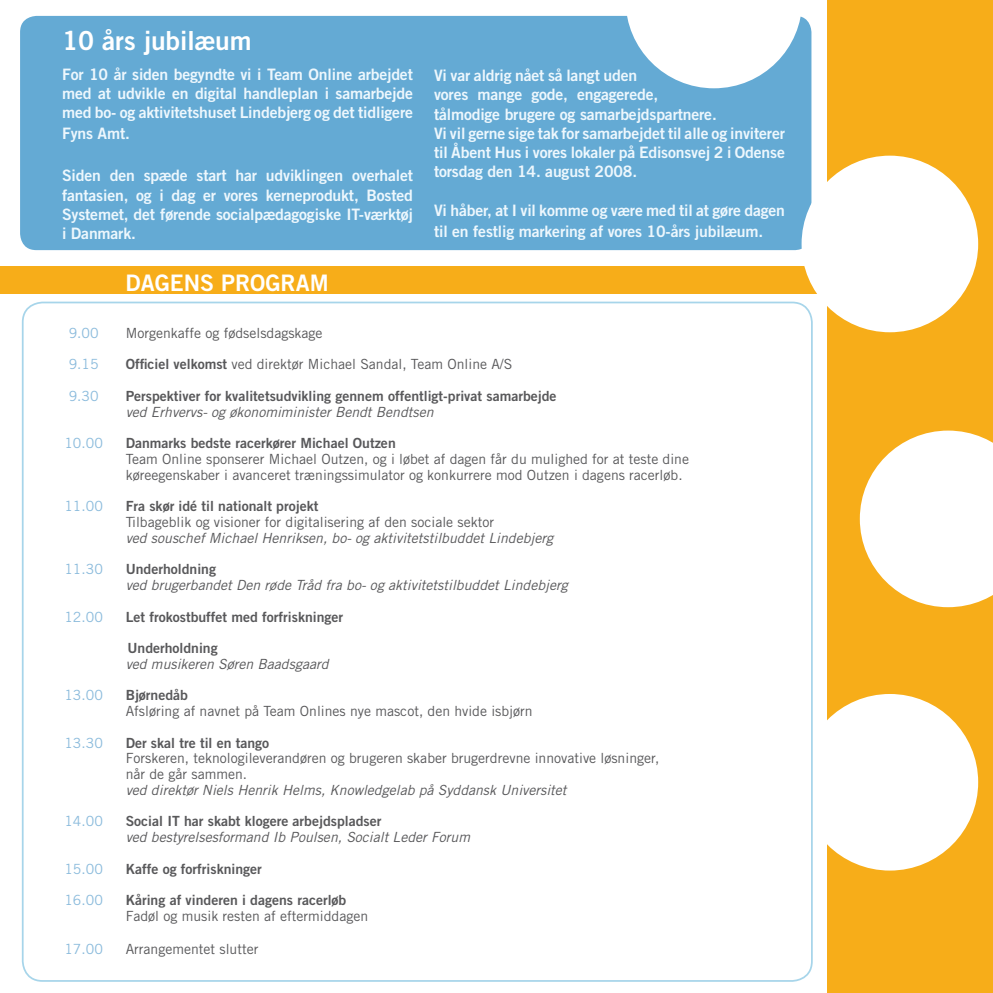
<style>
.page{position:relative;width:993px;height:993px;background:#fff}
.page>*{position:absolute;margin:0;border:0;box-sizing:border-box;transform-origin:0 0}
.t1{font:26.25px "Trade Gothic LT Std Bd 2";color:#fff}
.t2{font:22.75px "Trade Gothic LT Std Bd 2";color:#fff}
.t3{font:15.75px/19.2px "Trade Gothic LT Std Bd 2";letter-spacing:-.01em;color:#edf7fd;text-align:justify}
.t4{font:14px/15.8px "Trade Gothic LT Std";color:#58585a}
.t5{font:14px "Trade Gothic LT Std Bd 2";color:#58585a}
.t6{font:italic 14px "Trade Gothic LT Std";color:#58585a}
.t7{font:14px "Trade Gothic LT Std";color:#8bbbdc}
.s1{font-family:"Trade Gothic LT Std Bd 2"}
</style>
<div class="page">
<div style="left:827px;top:0;width:165px;height:992px;background:#f7ad19"></div>
<div style="left:17px;top:12px;width:797px;height:241px;background:#64aad4;border-radius:20px"></div>
<div style="left:13px;top:9px;width:805px;height:248px;border:7px solid #fff;border-radius:20px"></div>
<div style="left:0;top:266px;width:827px;height:28px;background:#f7ad19"></div>
<svg style="left:625px;top:9px;width:177px;height:79px"></svg>
<svg style="left:859px;top:430px;width:133px;height:177px"></svg>
<div style="left:801px;top:155px;width:176px;height:177px;background:#fff;border-radius:50%"></div>
<div style="left:801px;top:693px;width:176px;height:177px;background:#fff;border-radius:50%"></div>
<h1 class="t1" style="left:62px;top:24px;width:191px">10 års jubilæum</h1>
<p class="t3" style="left:62px;top:64px;width:352px">For 10 år siden begyndte vi i Team Online arbejdet med at udvikle en digital handleplan i samarbejde med bo- og aktivitetshuset Lindebjerg og det tidligere</p>
<p class="t3" style="left:62px;top:124px;width:69px">Fyns Amt.</p>
<p class="t3" style="left:62px;top:166px;width:352px">Siden den spæde start har udviklingen overhalet fantasien, og i dag er vores kerneprodukt, Bosted Systemet, det førende socialpædagogiske IT-værktøj i Danmark.</p>
<h2 class="t2" style="left:126px;top:268px;width:204px">DAGENS PROGRAM</h2>
<p class="t3" style="left:434px;top:65px;width:352px;text-align:left">Vi var aldrig nået så langt uden<br>vores mange gode, engagerede,<br>tålmodige brugere og samarbejdspartnere.<br>Vi vil gerne sige tak for samarbejdet til alle og inviterer til Åbent Hus i vores lokaler på Edisonsvej 2 i Odense torsdag den 14. august 2008.</p>
<p class="t3" style="left:434px;top:199px;width:352px;line-height:21px">Vi håber, at I vil komme og være med til at gøre dagen til en festlig markering af vores 10-års jubilæum.</p>
<p class="t7" style="left:69px;top:324px;width:31px">9.00</p>
<p class="t4" style="left:126px;top:324px;width:198px">Morgenkaffe og fødselsdagskage</p>
<p class="t7" style="left:69px;top:356px;width:31px">9.15</p>
<p class="t4" style="left:126px;top:356px;width:388px"><span class="s1">Officiel velkomst</span> ved direktør Michael Sandal, Team Online A/S</p>
<p class="t7" style="left:69px;top:387px;width:31px">9.30</p>
<p class="t5" style="left:126px;top:387px;width:432px">Perspektiver for kvalitetsudvikling gennem offentligt-privat samarbejde</p>
<p class="t6" style="left:126px;top:403px;width:309px">ved Erhvervs- og økonomiminister Bendt Bendtsen</p>
<p class="t7" style="left:64px;top:434px;width:40px">10.00</p>
<p class="t5" style="left:126px;top:434px;width:271px">Danmarks bedste racerkører Michael Outzen</p>
<p class="t4" style="left:126px;top:450px;width:564px">Team Online sponserer Michael Outzen, og i løbet af dagen får du mulighed for at teste dine køreegenskaber i avanceret træningssimulator og konkurrere mod Outzen i dagens racerløb.</p>
<p class="t7" style="left:64px;top:497px;width:40px">11.00</p>
<p class="t5" style="left:126px;top:497px;width:194px">Fra skør idé til nationalt projekt</p>
<p class="t4" style="left:126px;top:513px;width:370px">Tilbageblik og visioner for digitalisering af den sociale sektor</p>
<p class="t6" style="left:126px;top:529px;width:428px">ved souschef Michael Henriksen, bo- og aktivitetstilbuddet Lindebjerg</p>
<p class="t7" style="left:64px;top:560px;width:40px">11.30</p>
<p class="t5" style="left:126px;top:560px;width:92px">Underholdning</p>
<p class="t6" style="left:126px;top:576px;width:443px">ved brugerbandet Den røde Tråd fra bo- og aktivitetstilbuddet Lindebjerg</p>
<p class="t7" style="left:64px;top:608px;width:40px">12.00</p>
<p class="t5" style="left:126px;top:607px;width:219px">Let frokostbuffet med forfriskninger</p>
<p class="t5" style="left:127px;top:639px;width:92px">Underholdning</p>
<p class="t6" style="left:126px;top:655px;width:204px">ved musikeren Søren Baadsgaard</p>
<p class="t7" style="left:64px;top:686px;width:40px">13.00</p>
<p class="t5" style="left:126px;top:686px;width:64px">Bjørnedåb</p>
<p class="t4" style="left:126px;top:702px;width:408px">Afsløring af navnet på Team Onlines nye mascot, den hvide isbjørn</p>
<p class="t7" style="left:64px;top:734px;width:40px">13.30</p>
<p class="t5" style="left:126px;top:733px;width:145px">Der skal tre til en tango</p>
<p class="t4" style="left:126px;top:750px;width:535px">Forskeren, teknologileverandøren og brugeren skaber brugerdrevne innovative løsninger, når de går sammen.</p>
<p class="t6" style="left:126px;top:781px;width:442px">ved direktør Niels Henrik Helms, Knowledgelab på Syddansk Universitet</p>
<p class="t7" style="left:64px;top:812px;width:40px">14.00</p>
<p class="t5" style="left:126px;top:812px;width:257px">Social IT har skabt klogere arbejdspladser</p>
<p class="t6" style="left:126px;top:828px;width:346px">ved bestyrelsesformand Ib Poulsen, Socialt Leder Forum</p>
<p class="t7" style="left:64px;top:860px;width:40px">15.00</p>
<p class="t5" style="left:126px;top:859px;width:138px">Kaffe og forfriskninger</p>
<p class="t7" style="left:64px;top:891px;width:40px">16.00</p>
<p class="t5" style="left:126px;top:891px;width:222px">Kåring af vinderen i dagens racerløb</p>
<p class="t4" style="left:126px;top:907px;width:244px">Fadøl og musik resten af eftermiddagen</p>
<p class="t7" style="left:64px;top:939px;width:40px">17.00</p>
<p class="t4" style="left:126px;top:940px;width:134px">Arrangementet slutter</p>
</div>
